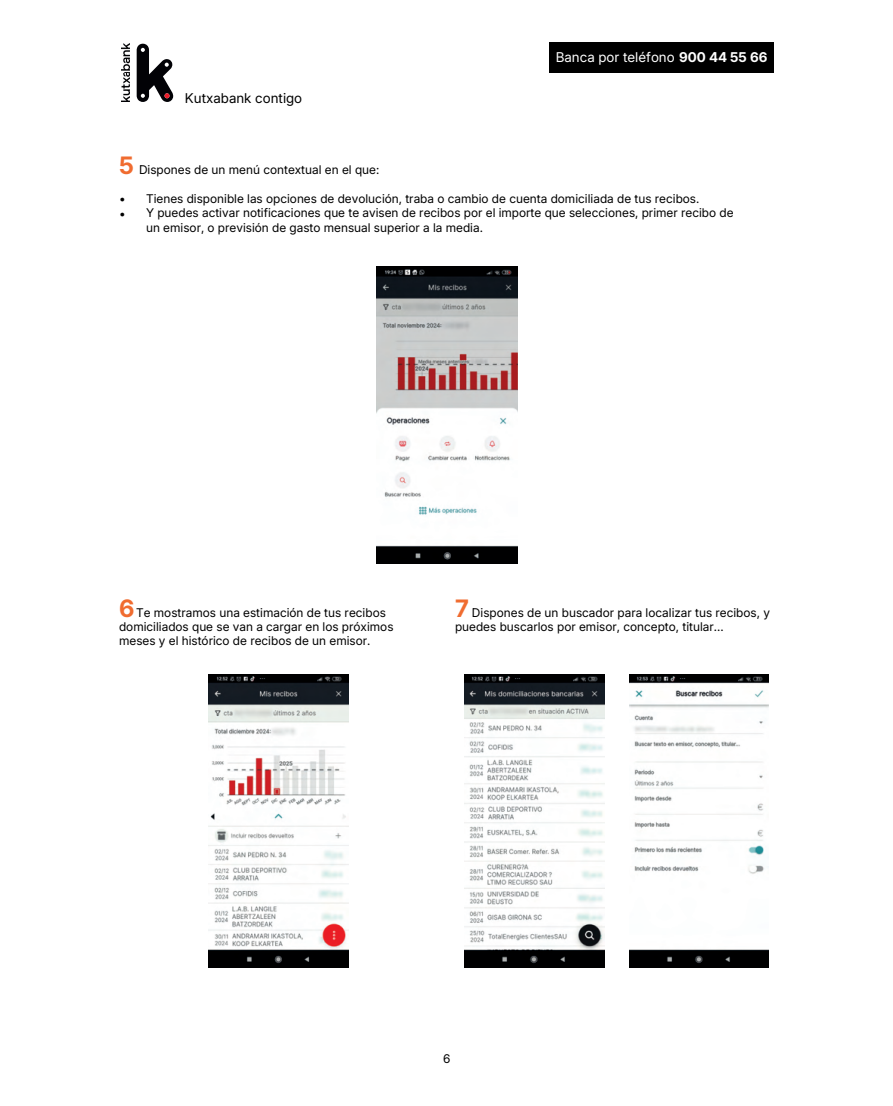
<style>
.page{position:relative;width:893px;height:1106px;background:#fff}
.page>*{position:absolute;margin:0;border:0;box-sizing:border-box;transform-origin:0 0}
.t1{font:13.5px "Inter 18 pt";color:#fff}
.t2{font:13.5px "Inter 18 pt";color:#000}
.t3{font:12px/14.4px "Inter 18 pt";color:#000}
.s1{font-weight:700}
.s2{font-weight:700;font-size:24px;color:#f06c30}
</style>
<div class="page">
<img style="left:377px;top:267px;width:141px;height:297px">
<img style="left:209px;top:674px;width:139px;height:293px">
<img style="left:464px;top:674px;width:140px;height:293px">
<img style="left:629px;top:674px;width:140px;height:293px">
<div style="left:549px;top:43px;width:225px;height:30px;background:#000"></div>
<svg style="left:137px;top:44px;width:36px;height:58px"></svg>
<img style="left:121px;top:44px;width:8px;height:58px">
<p class="t2" style="left:185px;top:88px;width:119px">Kutxabank contigo</p>
<p class="t1" style="left:556px;top:47px;width:213px">Banca por teléfono <span class="s1">900 44 55 66</span></p>
<p class="t3" style="left:119px;top:162px;width:262px"><span class="s2">5</span> Dispones de un menú contextual en el que:</p>
<p class="t3" style="left:119px;top:191px;width:582px">• Tienes disponible las opciones de devolución, traba o cambio de cuenta domiciliada de tus recibos.</p>
<p class="t3" style="left:119px;top:206px;width:8px">•</p>
<p class="t3" style="left:146px;top:220px;width:338px">un emisor, o previsión de gasto mensual superior a la media.</p>
<p class="t3" style="left:146px;top:205px;width:589px">Y puedes activar notificaciones que te avisen de recibos por el importe que selecciones, primer recibo de</p>
<p class="t3" style="left:119px;top:604px;width:276px"><span class="s2">6</span> Te mostramos una estimación de tus recibos domiciliados que se van a cargar en los próximos meses y el histórico de recibos de un emisor.</p>
<p class="t3" style="left:455px;top:604px;width:316px"><span class="s2">7</span> Dispones de un buscador para localizar tus recibos, y puedes buscarlos por emisor, concepto, titular...</p>
<p class="t3" style="left:443px;top:1051px;width:9px">6</p>
</div>
